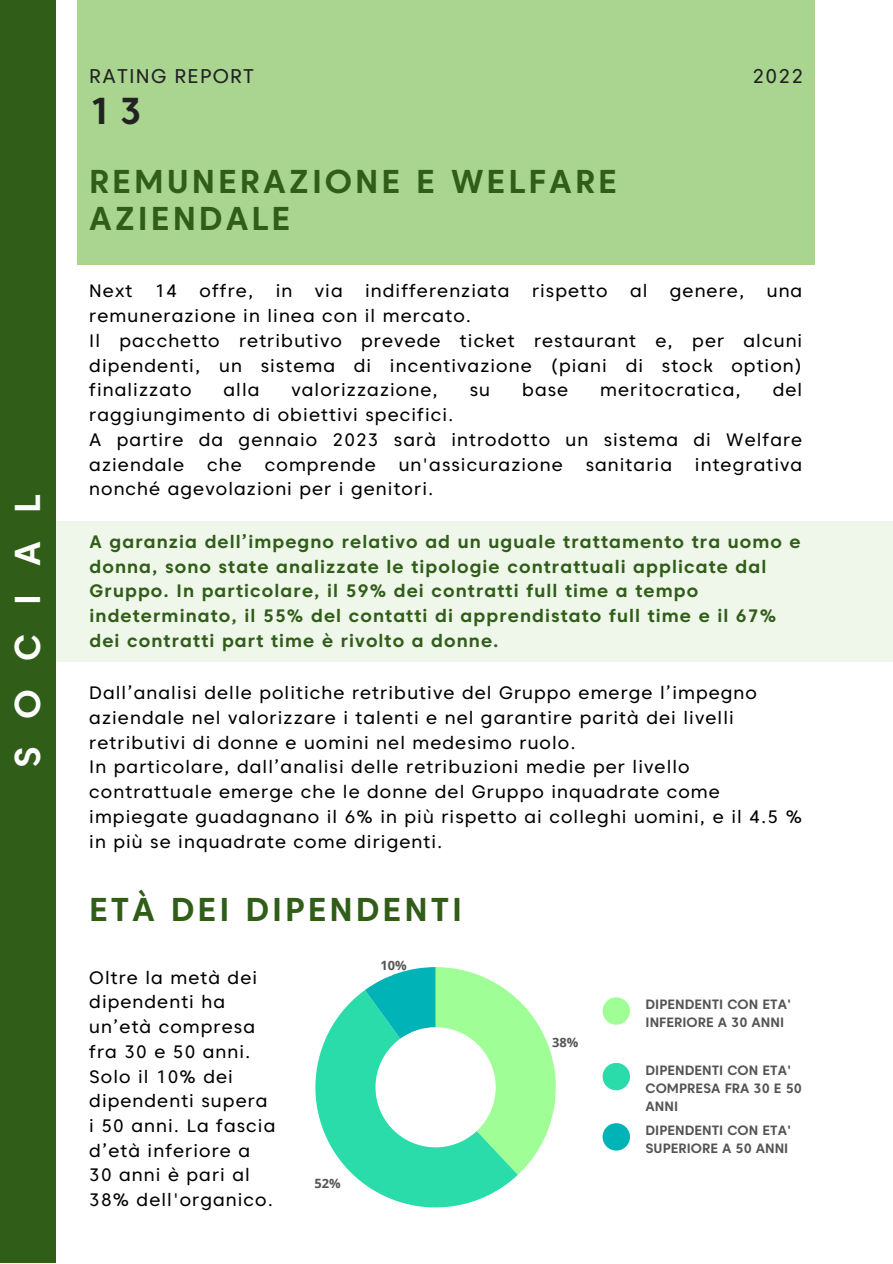
<style>
.page{position:relative;width:893px;height:1264px;background:#fff}
.page>*{position:absolute;margin:0;border:0;box-sizing:border-box;transform-origin:0 0}
.t1{font:700 37.5px "Caros";color:#222}
.t2{font:700 36px "Caros";letter-spacing:.785em;color:#fdfdfd}
.t3{font:700 33px/37px "Caros";letter-spacing:.09em;color:#305d18}
.t4{font:19.8px "Caros";letter-spacing:.06em;color:#222}
.t5{font:18px/24.8px "Caros";letter-spacing:.06em;color:#000}
.t6{font:700 18px/24.8px "Caros";letter-spacing:.06em;color:#305d18}
.t7{font:700 13.5px/18px "Caros";color:#545454}
.t8{font:700 12.75px "Open Sans";color:#545454}
</style>
<div class="page">
<div style="left:77px;top:0;width:738px;height:264px;background:#a9d591"></div>
<div style="left:55px;top:521px;width:837px;height:141px;background:#eff7eb"></div>
<svg style="left:315px;top:967px;width:240px;height:240px"></svg>
<div style="left:602px;top:997px;width:28px;height:27px;background:#9fff96;border-radius:50%"></div>
<div style="left:602px;top:1123px;width:28px;height:27px;background:#00b3b6;border-radius:50%"></div>
<div style="left:602px;top:1062px;width:28px;height:28px;background:#2adcaa;border-radius:50%"></div>
<div style="left:0;top:0;width:55px;height:1262px;background:#305d18"></div>
<p class="t2" style="left:6px;top:768px;width:275px;rotate:-90deg">SOCIAL</p>
<p class="t4" style="left:89px;top:64px;width:166px">RATING REPORT</p>
<p class="t4" style="left:752px;top:64px;width:52px">2022</p>
<p class="t1" style="left:89px;top:88px;width:54px">13</p>
<p class="t3" style="left:89px;top:162px;width:529px">REMUNERAZIONE E WELFARE<br>AZIENDALE</p>
<p class="t5" style="left:89px;top:278px;width:714px">Next 14 offre, in via indifferenziata rispetto al genere, una remunerazione in linea con il mercato.</p>
<p class="t5" style="left:89px;top:328px;width:714px;text-align:justify">Il pacchetto retributivo prevede ticket restaurant e, per alcuni dipendenti, un sistema di incentivazione (piani di stock option) finalizzato</p>
<p class="t5" style="left:223px;top:377px;width:37px">alla</p>
<p class="t5" style="left:291px;top:377px;width:148px">valorizzazione,</p>
<p class="t5" style="left:469px;top:377px;width:22px">su</p>
<p class="t5" style="left:522px;top:377px;width:48px">base</p>
<p class="t5" style="left:600px;top:377px;width:142px">meritocratica,</p>
<p class="t5" style="left:772px;top:377px;width:31px">del</p>
<p class="t5" style="left:89px;top:402px;width:366px">raggiungimento di obiettivi specifici.</p>
<p class="t5" style="left:89px;top:427px;width:714px">A partire da gennaio 2023 sarà introdotto un sistema di Welfare aziendale</p>
<p class="t5" style="left:207px;top:452px;width:36px">che</p>
<p class="t5" style="left:265px;top:452px;width:112px">comprende</p>
<p class="t5" style="left:398px;top:452px;width:165px">un'assicurazione</p>
<p class="t5" style="left:585px;top:452px;width:88px">sanitaria</p>
<p class="t5" style="left:695px;top:452px;width:109px">integrativa</p>
<p class="t5" style="left:89px;top:476px;width:345px">nonché agevolazioni per i genitori.</p>
<p class="t6" style="left:89px;top:529px;width:712px">A garanzia dell’impegno relativo ad un uguale trattamento tra uomo e donna, sono state analizzate le tipologie contrattuali applicate dal Gruppo. In particolare, il 59% dei contratti full time a tempo indeterminato, il 55% del contatti di apprendistato full time e il 67% dei contratti part time è rivolto a donne.</p>
<p class="t5" style="left:89px;top:680px;width:669px">Dall’analisi delle politiche retributive del Gruppo emerge l’impegno aziendale nel valorizzare i talenti e nel garantire parità dei livelli retributivi di donne e uomini nel medesimo ruolo.</p>
<p class="t5" style="left:89px;top:754px;width:714px">In particolare, dall’analisi delle retribuzioni medie per livello contrattuale emerge che le donne del Gruppo inquadrate come impiegate guadagnano il 6% in più rispetto ai colleghi uomini, e il 4.5 % in più se inquadrate come dirigenti.</p>
<p class="t3" style="left:89px;top:890px;width:374px">ETÀ DEI DIPENDENTI</p>
<p class="t5" style="left:89px;top:964px;width:187px">Oltre la metà dei dipendenti ha un’età compresa fra 30 e 50 anni.<br>Solo il 10% dei dipendenti supera i 50 anni. La fascia d’età inferiore a<br>30 anni è pari al<br>38% dell'organico.</p>
<p class="t8" style="left:380px;top:956px;width:28px">10%</p>
<p class="t8" style="left:314px;top:1174px;width:28px">52%</p>
<p class="t8" style="left:552px;top:1033px;width:28px">38%</p>
<p class="t7" style="left:645px;top:995px;width:147px">DIPENDENTI CON ETA'<br>INFERIORE A 30 ANNI</p>
<p class="t7" style="left:645px;top:1061px;width:158px">DIPENDENTI CON ETA'<br>COMPRESA FRA 30 E 50<br>ANNI</p>
<p class="t7" style="left:645px;top:1121px;width:147px">DIPENDENTI CON ETA'<br>SUPERIORE A 50 ANNI</p>
</div>
